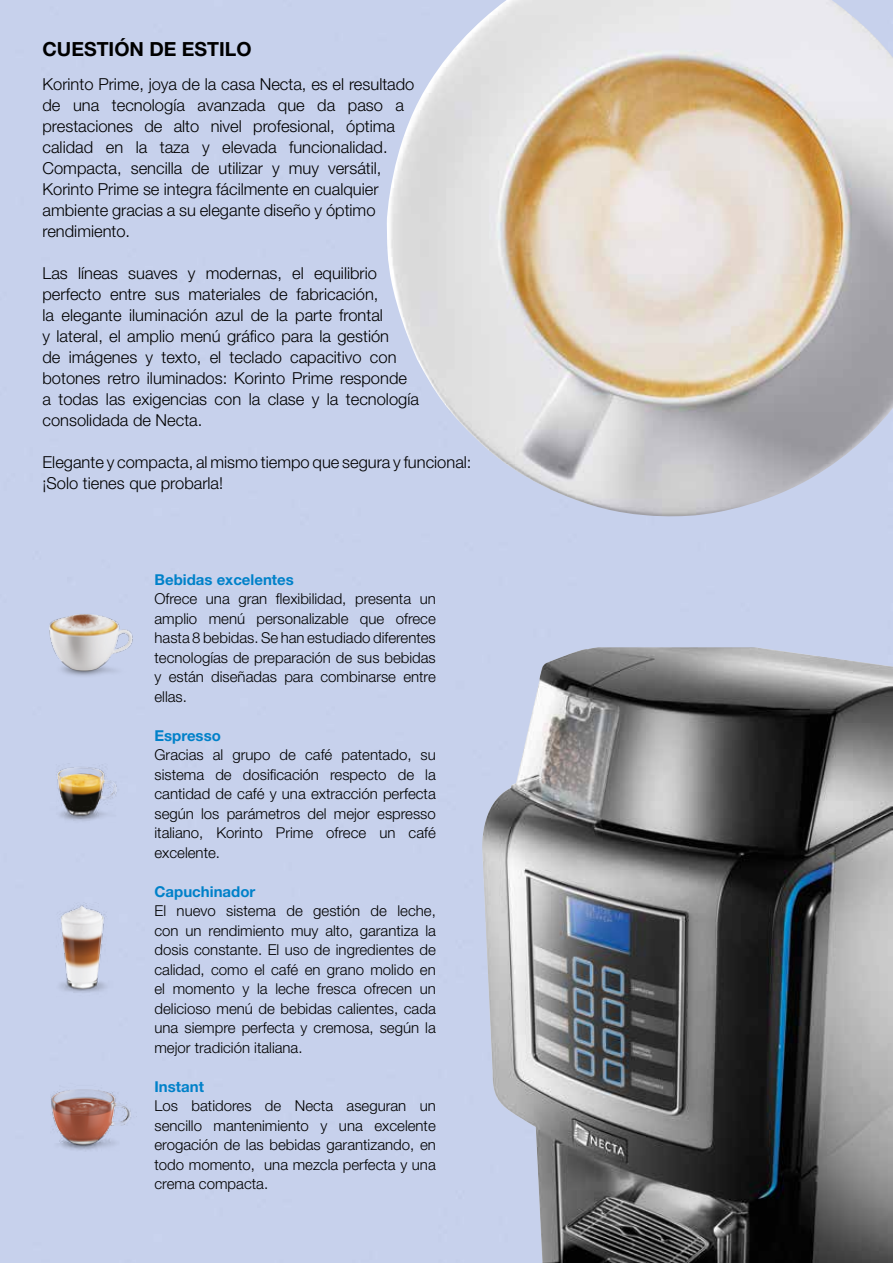
<style>
.page{position:relative;width:893px;height:1263px;background:#fff}
.page>*{position:absolute;margin:0;border:0;box-sizing:border-box;transform-origin:0 0}
.t1{font:700 19.5px "Helvetica Neue LT Std";color:#000}
.t2{font:300 16.5px/21px "Helvetica Neue LT Std";color:#000}
.t3{font:300 15px/19.5px "Helvetica Neue LT Std";color:#000;text-align:justify}
.t4{font:700 15px "Helvetica Neue LT Std";color:#0081c9}
</style>
<div class="page">
<img style="left:386px;top:0;width:507px;height:518px">
<img style="left:479px;top:647px;width:414px;height:616px">
<img style="left:35px;top:602px;width:101px;height:79px">
<img style="left:35px;top:1076px;width:101px;height:79px">
<img style="left:23px;top:903px;width:127px;height:102px">
<img style="left:23px;top:748px;width:127px;height:85px">
<h1 class="t1" style="left:43px;top:37px;width:211px">CUESTIÓN DE ESTILO</h1>
<p class="t2" style="left:43px;top:73px;width:373px">Korinto Prime, joya de la casa Necta, es el resultado de una tecnología avanzada que da paso a prestaciones de alto nivel profesional, óptima calidad en la taza y elevada funcionalidad.<br>Compacta, sencilla de utilizar y muy versátil, Korinto Prime se integra fácilmente en cualquier ambiente gracias a su elegante diseño y óptimo rendimiento.</p>
<p class="t2" style="left:43px;top:263px;width:378px">Las líneas suaves y modernas, el equilibrio perfecto entre sus materiales de fabricación,<br>la elegante iluminación azul de la parte frontal<br>y lateral, el amplio menú gráfico para la gestión<br>de imágenes y texto, el teclado capacitivo con botones retro iluminados: Korinto Prime responde a todas las exigencias con la clase y la tecnología consolidada de Necta.</p>
<p class="t2" style="left:43px;top:452px;width:430px">Elegante y compacta, al mismo tiempo que segura y funcional: ¡Solo tienes que probarla!</p>
<p class="t4" style="left:154px;top:570px;width:141px">Bebidas excelentes</p>
<p class="t3" style="left:154px;top:589px;width:283px">Ofrece una gran flexibilidad, presenta un amplio menú personalizable que ofrece hasta 8 bebidas. Se han estudiado diferentes tecnologías de preparación de sus bebidas y están diseñadas para combinarse entre ellas.</p>
<p class="t4" style="left:154px;top:726px;width:68px">Espresso</p>
<p class="t3" style="left:154px;top:745px;width:283px">Gracias al grupo de café patentado, su sistema de dosificación respecto de la cantidad de café y una extracción perfecta según los parámetros del mejor espresso italiano, Korinto Prime ofrece un café excelente.</p>
<p class="t4" style="left:154px;top:882px;width:102px">Capuchinador</p>
<p class="t3" style="left:154px;top:901px;width:283px">El nuevo sistema de gestión de leche, con un rendimiento muy alto, garantiza la dosis constante. El uso de ingredientes de calidad, como el café en grano molido en el momento y la leche fresca ofrecen un delicioso menú de bebidas calientes, cada una siempre perfecta y cremosa, según la mejor tradición italiana.</p>
<p class="t4" style="left:154px;top:1077px;width:51px">Instant</p>
<p class="t3" style="left:154px;top:1096px;width:283px">Los batidores de Necta aseguran un sencillo mantenimiento y una excelente erogación de las bebidas garantizando, en todo momento, una mezcla perfecta y una crema compacta.</p>
</div>
